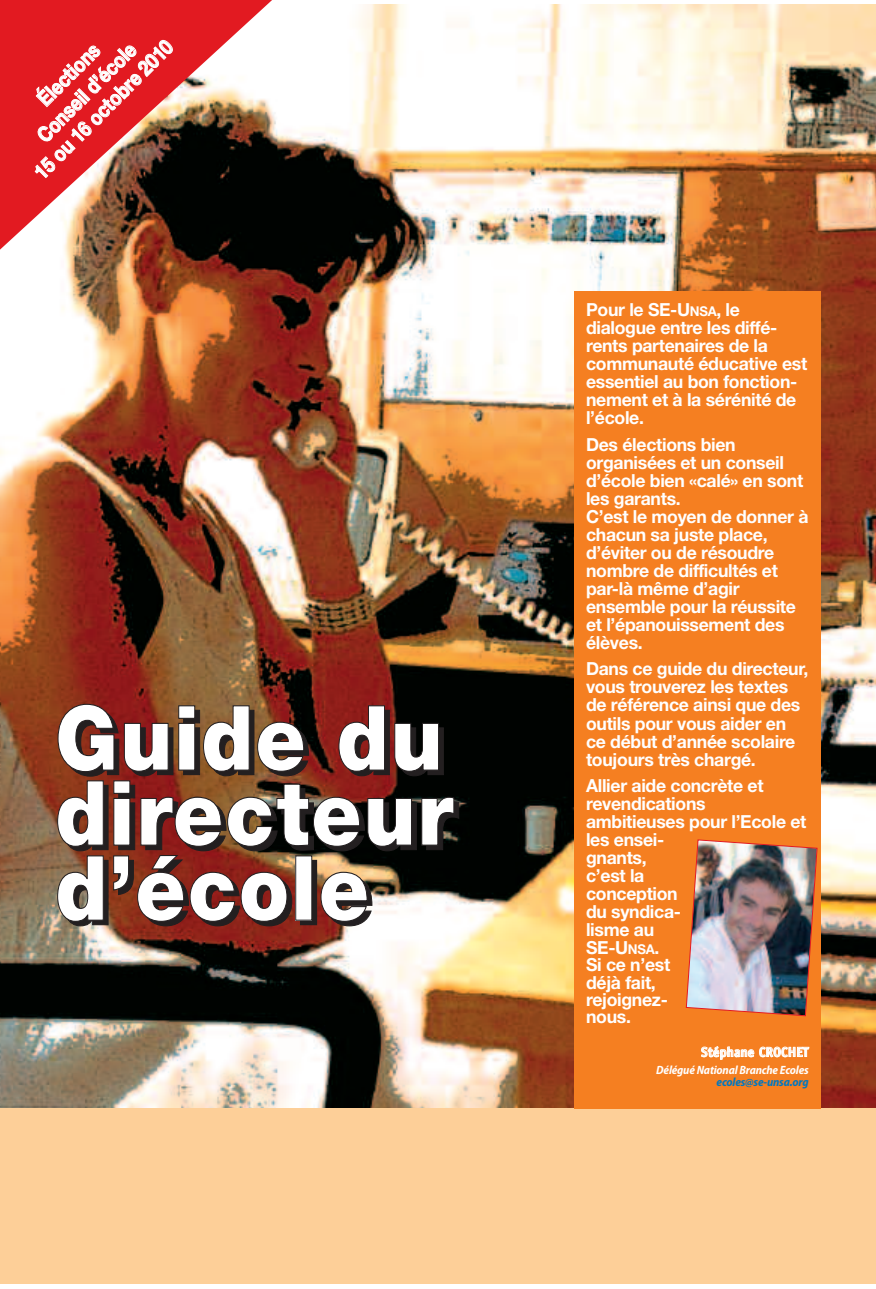
<style>
.page{position:relative;width:876px;height:1289px;background:#fff}
.page>*{position:absolute;margin:0;border:0;box-sizing:border-box;transform-origin:0 0}
.t1{font:900 90px/75px "Helvetica Neue";letter-spacing:.02em;color:#fff;text-align:justify;scale:.9 1}
.t2{font:700 21px/24.6px "Helvetica Neue";color:#fff;text-align:center;scale:.85 1}
.t3{font:700 18px/18px "Helvetica Neue";letter-spacing:-.015em;color:#fff}
.t4{font:700 13.5px "Officina Sans";color:#fff}
.t5{font:italic 700 semi-condensed 12px "Myriad Pro";letter-spacing:-.015em;color:#fff}
.t6{font:italic 700 semi-condensed 12px "Myriad Pro";letter-spacing:-.015em;color:#0077bf}
.s1{font-size:13.5px}
</style>
<div class="page">
<img style="left:0;top:5px;width:876px;height:1103px">
<div style="left:0;top:1107px;width:875px;height:176px;background:#fdcf98"></div>
<div style="left:574px;top:291px;width:247px;height:817px;background:#f57f21"></div>
<img style="left:686px;top:839px;width:131px;height:177px">
<svg style="left:0;top:0;width:283px;height:257px;background:#a94441"></svg>
<p class="t2" style="left:-5px;top:133px;width:221px;rotate:-45deg">Élections<br>Conseil d’école<br>15 ou 16 octobre 2010</p>
<h1 class="t1" style="left:55px;top:708px;width:444px">Guide du directeur d’école</h1>
<p class="t3" style="left:586px;top:302px;width:223px">Pour le SE-U<span class="s1">NSA</span>, le dialogue entre les diffé&shy;rents partenaires de la communauté éducative est essentiel au bon fonction&shy;nement et à la sérénité de l’école.</p>
<p class="t3" style="left:586px;top:437px;width:224px">Des élections bien organisées et un conseil d’école bien «calé» en sont les garants.<br>C’est le moyen de donner à chacun sa juste place, d’éviter ou de résoudre nombre de difficultés et par-là même d’agir ensemble pour la réussite et l’épanouissement des élèves.</p>
<p class="t3" style="left:586px;top:661px;width:224px">Dans ce guide du directeur, vous trouverez les textes de référence ainsi que des outils pour vous aider en ce début d’année scolaire toujours très chargé.</p>
<p class="t3" style="left:586px;top:778px;width:222px">Allier aide concrète et revendications ambitieuses pour l’Ecole et les ensei-<br>gnants,<br>c’est la<br>conception<br>du syndica-<br>lisme au<br>SE-U<span class="s1">NSA</span>.<br>Si ce n’est<br>déjà fait,<br>rejoignez-<br>nous.</p>
<p class="t4" style="left:701px;top:1046px;width:109px">Stéphane CROCHET</p>
<p class="t5" style="left:656px;top:1065px;width:154px">Délégué National Branche Ecoles</p>
<p class="t6" style="left:717px;top:1077px;width:94px">ecoles@se-unsa.org</p>
</div>
